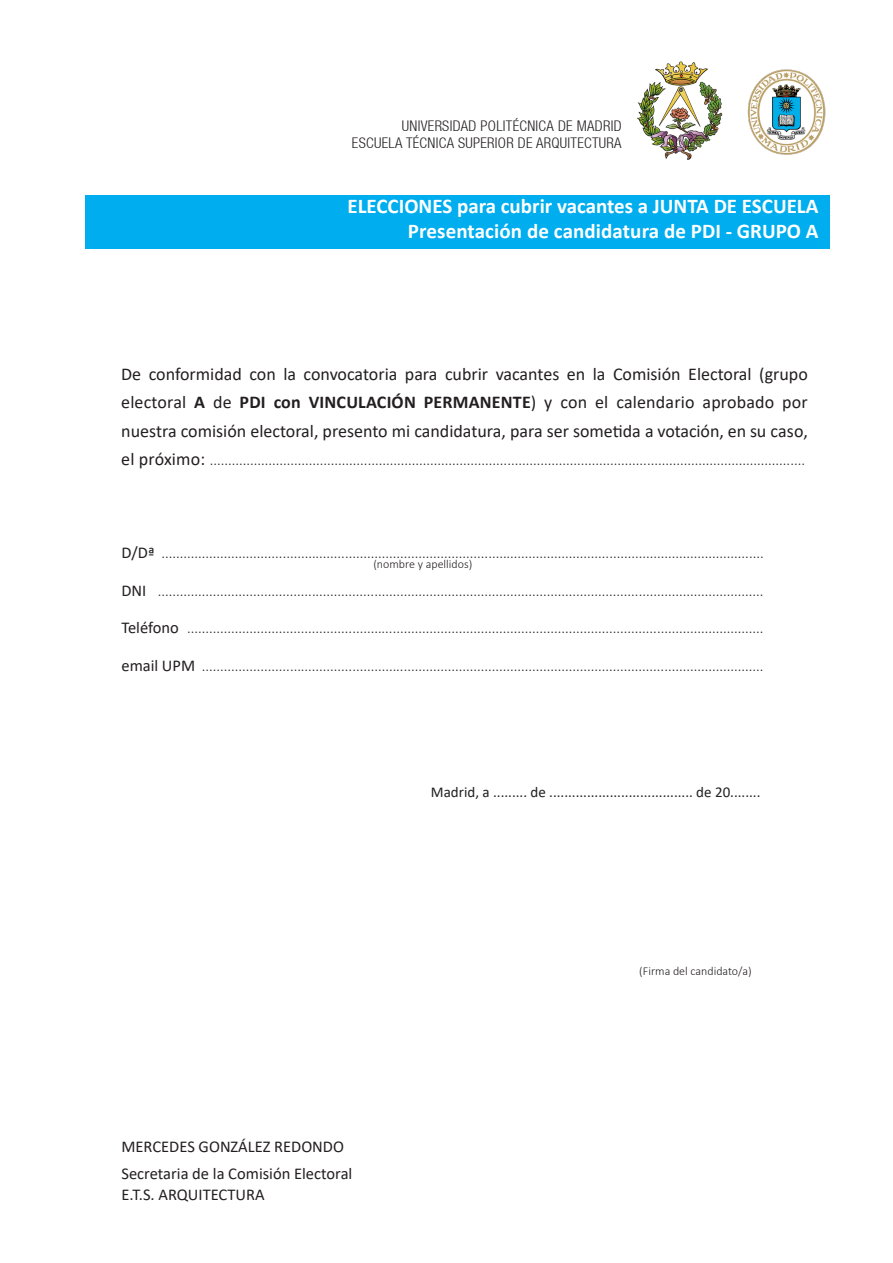
<style>
.page{position:relative;width:893px;height:1263px;background:#fff}
.page>*{position:absolute;margin:0;border:0;box-sizing:border-box;transform-origin:0 0}
.t1{font:700 21px "Calibri";color:#fff}
.t2{font:18px/28.5px "Calibri";color:#231f20;text-align:justify}
.t3{font:16.5px "Calibri";color:#231f20}
.t4{font:300 15px "Calibri";color:#231f20}
.t5{font:15px "Calibri";color:#231f20}
.t6{font:300 condensed 14.7px "Helvetica Neue LT";letter-spacing:.02em;color:#231f20}
.t7{font:300 12px "Calibri";color:#231f20}
.s1{font-weight:700}
.s2{font-weight:400;font-size:18px}
.s3{font-weight:400;font-size:16.5px}
</style>
<div class="page">
<div style="left:85px;top:195px;width:744px;height:53px;background:#00aeef"></div>
<img style="left:637px;top:61px;width:86px;height:99px">
<img style="left:747px;top:69px;width:79px;height:86px">
<p class="t6" style="left:402px;top:117px;width:221px">UNIVERSIDAD POLITÉCNICA DE MADRID</p>
<p class="t6" style="left:352px;top:135px;width:271px">ESCUELA TÉCNICA SUPERIOR DE ARQUITECTURA</p>
<p class="t1" style="left:347px;top:191px;width:473px">ELECCIONES para cubrir vacantes a JUNTA DE ESCUELA</p>
<p class="t1" style="left:408px;top:217px;width:412px">Presentación de candidatura de PDI - GRUPO A</p>
<p class="t2" style="left:121px;top:359px;width:688px">De conformidad con la convocatoria para cubrir vacantes en la Comisión Electoral (grupo electoral <span class="s1">A</span> de <span class="s1">PDI con VINCULACIÓN PERMANENTE</span>) y con el calendario aprobado por nuestra comisión electoral, presento mi candidatura, para ser sometida a votación, en su caso,</p>
<p class="t4" style="left:121px;top:451px;width:685px"><span class="s2">el próximo:</span> ..................................................................................................................................................................</p>
<p class="t4" style="left:121px;top:544px;width:644px"><span class="s3">D/Dª</span> ....................................................................................................................................................................</p>
<p class="t4" style="left:121px;top:581px;width:644px"><span class="s3">DNI</span> .....................................................................................................................................................................</p>
<p class="t4" style="left:121px;top:619px;width:644px"><span class="s3">Teléfono</span> .............................................................................................................................................................</p>
<p class="t4" style="left:121px;top:656px;width:644px"><span class="s3">email UPM</span> .........................................................................................................................................................</p>
<p class="t7" style="left:373px;top:556px;width:100px">(nombre y apellidos)</p>
<p class="t5" style="left:431px;top:781px;width:331px">Madrid, a ......... de ...................................... de 20........</p>
<p class="t3" style="left:121px;top:1135px;width:224px">MERCEDES GONZÁLEZ REDONDO</p>
<p class="t3" style="left:121px;top:1161px;width:232px">Secretaria de la Comisión Electoral</p>
<p class="t3" style="left:121px;top:1182px;width:145px">E.T.S. ARQUITECTURA</p>
<p class="t7" style="left:639px;top:964px;width:114px">(Firma del candidato/a)</p>
</div>
